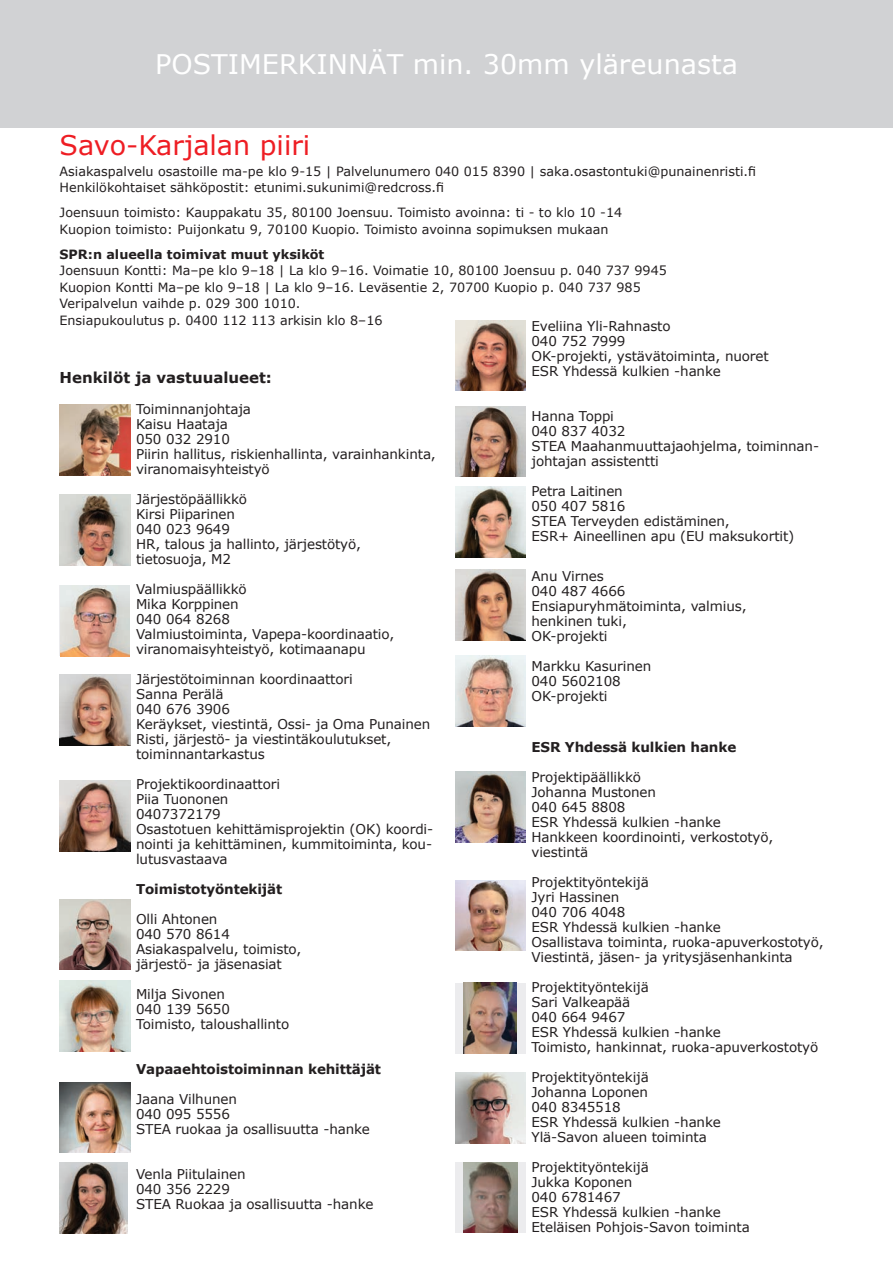
<style>
.page{position:relative;width:893px;height:1263px;background:#fff}
.page>*{position:absolute;margin:0;border:0;box-sizing:border-box;transform-origin:0 0}
.t1{font:27px "Verdana";color:#fff}
.t2{font:27px "Verdana";color:#ee1d23}
.t3{font:700 15px "Verdana";color:#231f20}
.t4{font:13.5px/15px "Verdana";letter-spacing:-.01em;color:#231f20}
.t5{font:700 13.5px "Verdana";letter-spacing:-.01em;color:#231f20}
.t6{font:12.75px/16.5px "Verdana";color:#231f20}
.t7{font:700 12.75px "Verdana";color:#231f20}
</style>
<div class="page">
<div style="left:0;top:0;width:893px;height:128px;background:#d1d2d4"></div>
<img style="left:60px;top:495px;width:70px;height:71px">
<img style="left:60px;top:404px;width:70px;height:71px">
<svg style="left:60px;top:585px;width:70px;height:71px"></svg>
<img style="left:61px;top:585px;width:68px;height:71px">
<img style="left:60px;top:675px;width:70px;height:71px">
<div style="left:455px;top:983px;width:71px;height:70px;background:#ececee"></div>
<img style="left:463px;top:983px;width:54px;height:70px">
<div style="left:455px;top:1162px;width:71px;height:71px;background:#ececee"></div>
<img style="left:463px;top:1162px;width:55px;height:71px">
<img style="left:455px;top:1072px;width:71px;height:71px">
<img style="left:60px;top:899px;width:70px;height:71px">
<img style="left:60px;top:780px;width:70px;height:71px">
<img style="left:60px;top:1082px;width:70px;height:71px">
<img style="left:455px;top:320px;width:71px;height:71px">
<img style="left:455px;top:772px;width:71px;height:70px">
<img style="left:455px;top:880px;width:71px;height:71px">
<img style="left:455px;top:487px;width:71px;height:71px">
<img style="left:455px;top:406px;width:71px;height:71px">
<img style="left:455px;top:569px;width:71px;height:71px">
<img style="left:455px;top:656px;width:71px;height:70px">
<img style="left:60px;top:1162px;width:67px;height:71px">
<img style="left:60px;top:980px;width:70px;height:71px">
<h1 class="t1" style="left:155px;top:47px;width:584px">POSTIMERKINNÄT min. 30mm yläreunasta</h1>
<h1 class="t2" style="left:60px;top:128px;width:252px">Savo-Karjalan piiri</h1>
<p class="t6" style="left:60px;top:163px;width:698px">Asiakaspalvelu osastoille ma-pe klo 9-15 | Palvelunumero 040 015 8390 | saka.osastontuki@punainenristi.fi<br>Henkilökohtaiset sähköpostit: etunimi.sukunimi@redcross.fi</p>
<p class="t6" style="left:60px;top:204px;width:564px">Joensuun toimisto: Kauppakatu 35, 80100 Joensuu. Toimisto avoinna: ti - to klo 10 -14<br>Kuopion toimisto: Puijonkatu 9, 70100 Kuopio. Toimisto avoinna sopimuksen mukaan</p>
<p class="t7" style="left:60px;top:246px;width:266px">SPR:n alueella toimivat muut yksiköt</p>
<p class="t6" style="left:60px;top:262px;width:609px">Joensuun Kontti: Ma–pe klo 9–18 | La klo 9–16. Voimatie 10, 80100 Joensuu p. 040 737 9945<br>Kuopion Kontti Ma–pe klo 9–18 | La klo 9–16. Leväsentie 2, 70700 Kuopio p. 040 737 985<br>Veripalvelun vaihde p. 029 300 1010.<br>Ensiapukoulutus p. 0400 112 113 arkisin klo 8–16</p>
<p class="t4" style="left:531px;top:318px;width:239px">Eveliina Yli-Rahnasto<br>040 752 7999<br>OK-projekti, ystävätoiminta, nuoret<br>ESR Yhdessä kulkien -hanke</p>
<p class="t4" style="left:531px;top:408px;width:289px">Hanna Toppi<br>040 837 4032<br>STEA Maahanmuuttajaohjelma, toiminnan&shy;johtajan assistentti</p>
<p class="t4" style="left:531px;top:483px;width:264px">Petra Laitinen<br>050 407 5816<br>STEA Terveyden edistäminen,<br>ESR+ Aineellinen apu (EU maksukortit)</p>
<p class="t4" style="left:531px;top:569px;width:217px">Anu Virnes<br>040 487 4666<br>Ensiapuryhmätoiminta, valmius, henkinen tuki,<br>OK-projekti</p>
<p class="t4" style="left:531px;top:659px;width:121px">Markku Kasurinen<br>040 5602108<br>OK-projekti</p>
<p class="t5" style="left:531px;top:738px;width:206px">ESR Yhdessä kulkien hanke</p>
<p class="t4" style="left:531px;top:770px;width:243px">Projektipäällikkö<br>Johanna Mustonen<br>040 645 8808<br>ESR Yhdessä kulkien -hanke<br>Hankkeen koordinointi, verkostotyö, viestintä</p>
<p class="t4" style="left:531px;top:875px;width:294px">Projektityöntekijä<br>Jyri Hassinen<br>040 706 4048<br>ESR Yhdessä kulkien -hanke<br>Osallistava toiminta, ruoka-apuverkostotyö,<br>Viestintä, jäsen- ja yritysjäsenhankinta</p>
<p class="t4" style="left:531px;top:980px;width:288px">Projektityöntekijä<br>Sari Valkeapää<br>040 664 9467<br>ESR Yhdessä kulkien -hanke<br>Toimisto, hankinnat, ruoka-apuverkostotyö</p>
<p class="t4" style="left:531px;top:1070px;width:191px">Projektityöntekijä<br>Johanna Loponen<br>040 8345518<br>ESR Yhdessä kulkien -hanke<br>Ylä-Savon alueen toiminta</p>
<p class="t4" style="left:531px;top:1160px;width:220px">Projektityöntekijä<br>Jukka Koponen<br>040 6781467<br>ESR Yhdessä kulkien -hanke<br>Eteläisen Pohjois-Savon toiminta</p>
<p class="t3" style="left:60px;top:367px;width:214px">Henkilöt ja vastuualueet:</p>
<p class="t4" style="left:136px;top:402px;width:301px">Toiminnanjohtaja<br>Kaisu Haataja<br>050 032 2910<br>Piirin hallitus, riskienhallinta, varainhankinta, viranomaisyhteistyö</p>
<p class="t4" style="left:136px;top:492px;width:227px">Järjestöpäällikkö<br>Kirsi Piiparinen<br>040 023 9649<br>HR, talous ja hallinto, järjestötyö, tietosuoja, M2</p>
<p class="t4" style="left:136px;top:582px;width:260px">Valmiuspäällikkö<br>Mika Korppinen<br>040 064 8268<br>Valmiustoiminta, Vapepa-koordinaatio, viranomaisyhteistyö, kotimaanapu</p>
<p class="t4" style="left:136px;top:672px;width:296px">Järjestötoiminnan koordinaattori<br>Sanna Perälä<br>040 676 3906<br>Keräykset, viestintä, Ossi- ja Oma Punainen<br>Risti, järjestö- ja viestintäkoulutukset, toiminnantarkastus</p>
<p class="t4" style="left:136px;top:777px;width:299px">Projektikoordinaattori<br>Piia Tuononen<br>0407372179<br>Osastotuen kehittämisprojektin (OK) koordi&shy;nointi ja kehittäminen, kummitoiminta, kou&shy;lutusvastaava</p>
<p class="t5" style="left:136px;top:880px;width:148px">Toimistotyöntekijät</p>
<p class="t4" style="left:136px;top:912px;width:167px">Olli Ahtonen<br>040 570 8614<br>Asiakaspalvelu, toimisto, järjestö- ja jäsenasiat</p>
<p class="t4" style="left:136px;top:987px;width:155px">Milja Sivonen<br>040 139 5650<br>Toimisto, taloushallinto</p>
<p class="t5" style="left:136px;top:1060px;width:246px">Vapaaehtoistoiminnan kehittäjät</p>
<p class="t4" style="left:136px;top:1092px;width:235px">Jaana Vilhunen<br>040 095 5556<br>STEA ruokaa ja osallisuutta -hanke</p>
<p class="t4" style="left:136px;top:1167px;width:239px">Venla Piitulainen<br>040 356 2229<br>STEA Ruokaa ja osallisuutta -hanke</p>
</div>
